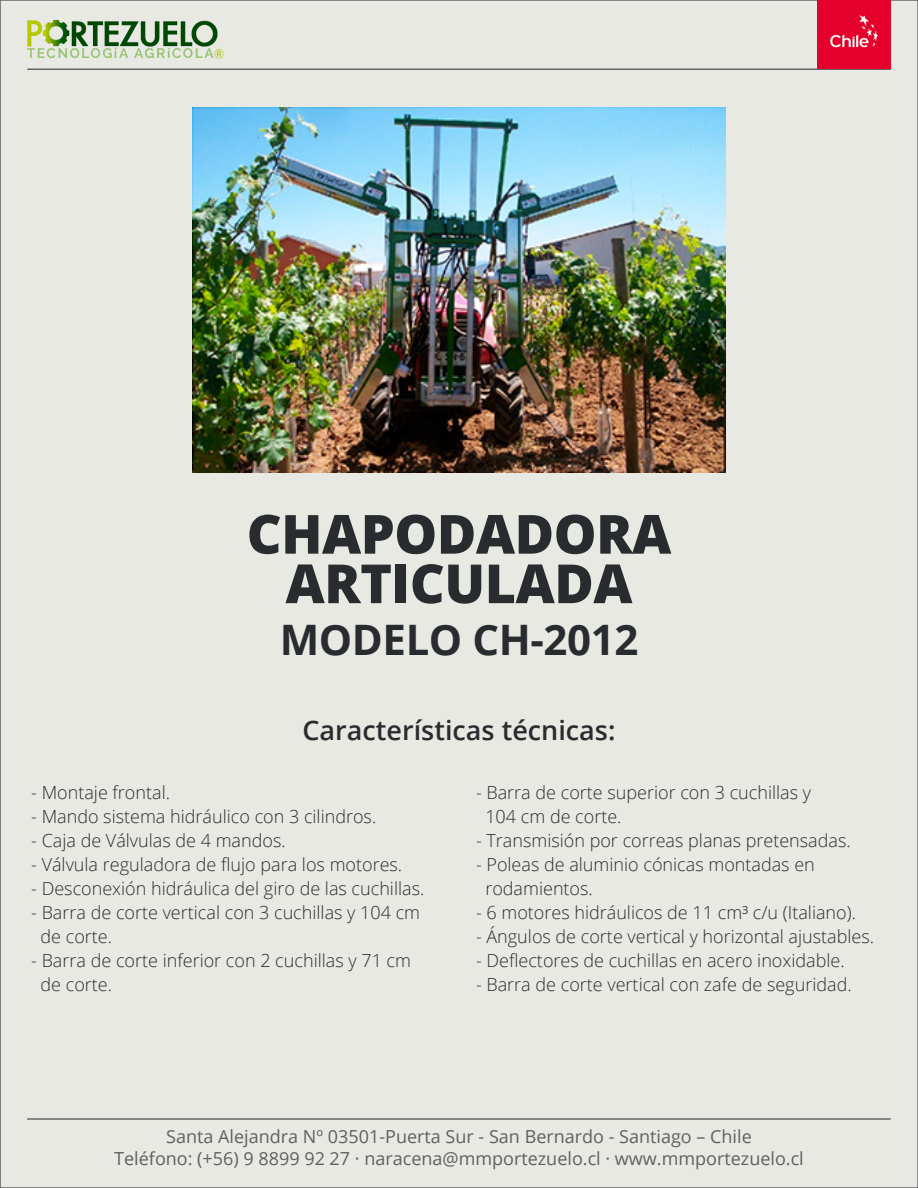
<style>
.page{position:relative;width:918px;height:1188px;background:#fff}
.page>*{position:absolute;margin:0;border:0;box-sizing:border-box;transform-origin:0 0}
.t1{font:800 54px "Open Sans";letter-spacing:-.01em;color:#292c2f}
.t2{font:700 42px "Open Sans";letter-spacing:-.01em;color:#292c2f}
.t3{font:600 27px "Open Sans";color:#292c2f}
.t4{font:300 18px "Open Sans";color:#292c2f}
.t5{font:18px/21.6px "Open Sans";color:#5d6161;text-align:center}
</style>
<div class="page">
<div style="left:0;top:0;width:918px;height:1188px;background:#e9e9e3;border:2px solid #666"></div>
<hr style="left:27px;top:1118px;width:864px;height:2px;background:#666">
<hr style="left:27px;top:68px;width:864px;height:2px;background:#666">
<img style="left:26px;top:19px;width:198px;height:40px">
<img style="left:818px;top:0;width:73px;height:69px">
<img style="left:193px;top:107px;width:532px;height:365px">
<p class="t1" style="left:247px;top:493px;width:426px">CHAPODADORA</p>
<p class="t1" style="left:286px;top:542px;width:349px">ARTICULADA</p>
<p class="t2" style="left:280px;top:610px;width:360px">MODELO CH-2012</p>
<p class="t3" style="left:302px;top:711px;width:315px">Características técnicas:</p>
<p class="t4" style="left:31px;top:780px;width:140px">- Montaje frontal.</p>
<p class="t4" style="left:31px;top:804px;width:347px">- Mando sistema hidráulico con 3 cilindros.</p>
<p class="t4" style="left:31px;top:828px;width:256px">- Caja de Válvulas de 4 mandos.</p>
<p class="t4" style="left:31px;top:852px;width:373px">- Válvula reguladora de flujo para los motores.</p>
<p class="t4" style="left:31px;top:876px;width:395px">- Desconexión hidráulica del giro de las cuchillas.</p>
<p class="t4" style="left:31px;top:900px;width:390px">- Barra de corte vertical con 3 cuchillas y 104 cm</p>
<p class="t4" style="left:41px;top:924px;width:73px">de corte.</p>
<p class="t4" style="left:31px;top:948px;width:381px">- Barra de corte inferior con 2 cuchillas y 71 cm</p>
<p class="t4" style="left:41px;top:972px;width:73px">de corte.</p>
<p class="t4" style="left:476px;top:780px;width:337px">- Barra de corte superior con 3 cuchillas y</p>
<p class="t4" style="left:485px;top:804px;width:138px">104 cm de corte.</p>
<p class="t4" style="left:476px;top:828px;width:376px">- Transmisión por correas planas pretensadas.</p>
<p class="t4" style="left:476px;top:852px;width:340px">- Poleas de aluminio cónicas montadas en</p>
<p class="t4" style="left:485px;top:876px;width:109px">rodamientos.</p>
<p class="t4" style="left:476px;top:900px;width:381px">- 6 motores hidráulicos de 11 cm³ c/u (Italiano).</p>
<p class="t4" style="left:476px;top:924px;width:400px">- Ángulos de corte vertical y horizontal ajustables.</p>
<p class="t4" style="left:476px;top:948px;width:370px">- Deflectores de cuchillas en acero inoxidable.</p>
<p class="t4" style="left:476px;top:972px;width:377px">- Barra de corte vertical con zafe de seguridad.</p>
<p class="t5" style="left:114px;top:1125px;width:691px">Santa Alejandra Nº 03501-Puerta Sur - San Bernardo - Santiago – Chile<br>Teléfono: (+56) 9 8899 92 27 · naracena@mmportezuelo.cl · www.mmportezuelo.cl</p>
</div>
